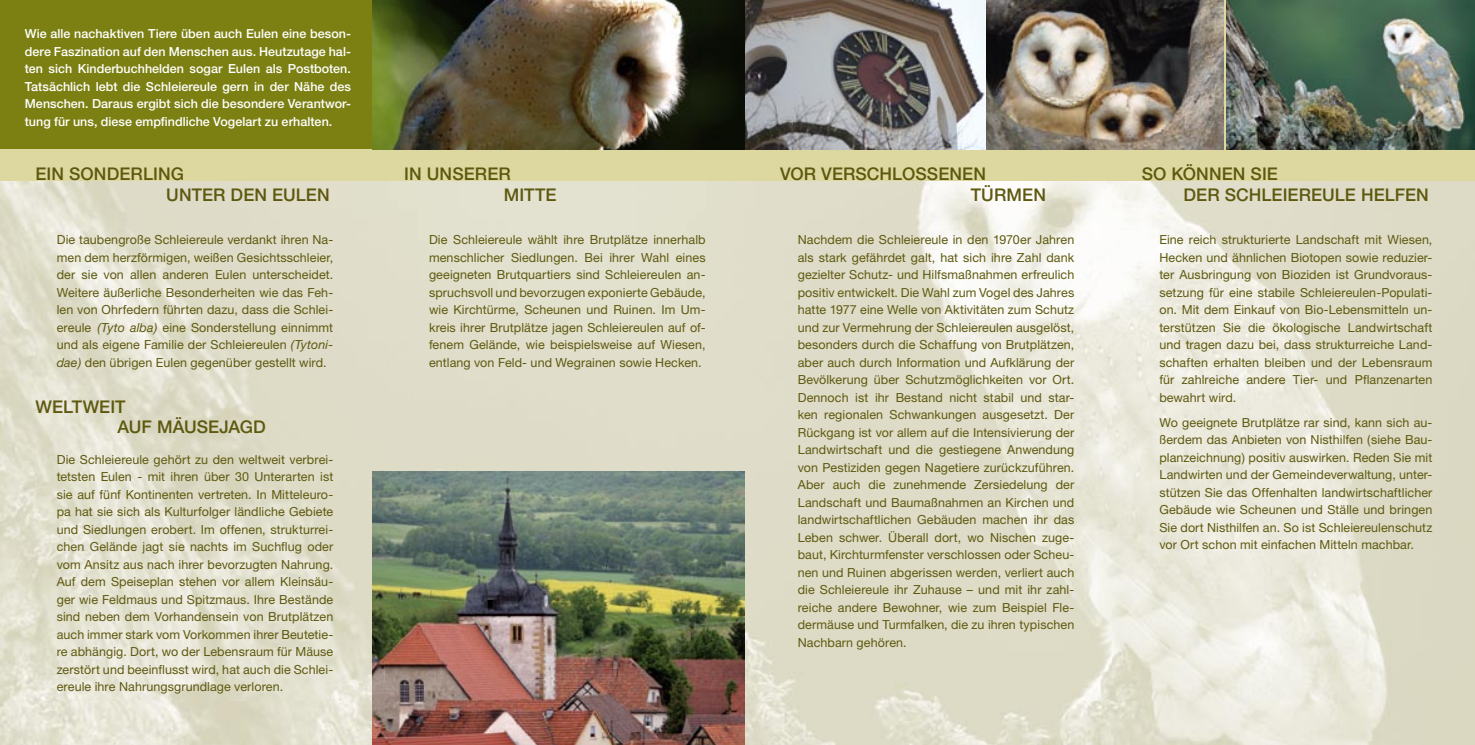
<style>
.page{position:relative;width:1475px;height:745px;background:#fff}
.page>*{position:absolute;margin:0;border:0;box-sizing:border-box;transform-origin:0 0}
.t1{font:500 17.5px/20.4px "Helvetica Neue";letter-spacing:.005em;color:#5e590f}
.t2{font:12.5px/17.5px "Helvetica Neue";letter-spacing:.005em;color:#5e590f;text-align:justify}
.t3{font:500 12.5px/17.5px "Helvetica Neue";letter-spacing:.005em;color:#fff;text-align:justify}
.s1{font-style:italic}
</style>
<div class="page">
<img style="left:0;top:181px;width:1474px;height:563px">
<img style="left:57px;top:322px;width:34px;height:9px">
<div style="left:0;top:0;width:1474px;height:181px;background:#ddd8a0"></div>
<img style="left:372px;top:0;width:850px;height:149px">
<div style="left:0;top:0;width:372px;height:149px;background:#7c8012"></div>
<img style="left:372px;top:471px;width:372px;height:273px">
<img style="left:1226px;top:0;width:248px;height:149px">
<p class="t3" style="left:25px;top:25px;width:327px">Wie alle nachaktiven Tiere üben auch Eulen eine beson&shy;dere Faszination auf den Menschen aus. Heutzutage hal&shy;ten sich Kinderbuchhelden sogar Eulen als Postboten.<br>Tatsächlich lebt die Schleiereule gern in der Nähe des Menschen. Daraus ergibt sich die besondere Verantwor&shy;tung für uns, diese empfindliche Vogelart zu erhalten.</p>
<h1 class="t1" style="left:166px;top:164px;width:165px;text-indent:-131px">EIN SONDERLING<br>UNTER DEN EULEN</h1>
<h1 class="t1" style="left:503px;top:164px;width:54px;text-indent:-99px">IN UNSERER<br>MITTE</h1>
<h1 class="t1" style="left:970px;top:164px;width:77px;text-indent:-191px">VOR VERSCHLOSSENEN<br>TÜRMEN</h1>
<p class="t2" style="left:57px;top:230px;width:278px">Die taubengroße Schleiereule verdankt ihren Na&shy;men dem herzförmigen, weißen Gesichtsschleier, der sie von allen anderen Eulen unterscheidet.<br>Weitere äußerliche Besonderheiten wie das Feh&shy;len von Ohrfedern führten dazu, dass die Schlei&shy;ereule <span class="s1">(Tyto alba)</span> eine Sonderstellung einnimmt und als eigene Familie der Schleiereulen <span class="s1">(Tytoni&shy;dae)</span> den übrigen Eulen gegenüber gestellt wird.</p>
<p class="t2" style="left:429px;top:230px;width:278px">Die Schleiereule wählt ihre Brutplätze innerhalb menschlicher Siedlungen. Bei ihrer Wahl eines geeigneten Brutquartiers sind Schleiereulen an&shy;spruchsvoll und bevorzugen exponierte Gebäude, wie Kirchtürme, Scheunen und Ruinen. Im Um&shy;kreis ihrer Brutplätze jagen Schleiereulen auf of&shy;fenem Gelände, wie beispielsweise auf Wiesen, entlang von Feld- und Wegrainen sowie Hecken.</p>
<p class="t2" style="left:797px;top:230px;width:278px">Nachdem die Schleiereule in den 1970er Jahren als stark gefährdet galt, hat sich ihre Zahl dank gezielter Schutz- und Hilfsmaßnahmen erfreulich positiv entwickelt. Die Wahl zum Vogel des Jahres hatte 1977 eine Welle von Aktivitäten zum Schutz und zur Vermehrung der Schleiereulen ausgelöst, besonders durch die Schaffung von Brutplätzen, aber auch durch Information und Aufklärung der Bevölkerung über Schutzmöglichkeiten vor Ort.<br>Dennoch ist ihr Bestand nicht stabil und star&shy;ken regionalen Schwankungen ausgesetzt. Der Rückgang ist vor allem auf die Intensivierung der Landwirtschaft und die gestiegene Anwendung von Pestiziden gegen Nagetiere zurückzuführen.<br>Aber auch die zunehmende Zersiedelung der Landschaft und Baumaßnahmen an Kirchen und landwirtschaftlichen Gebäuden machen ihr das Leben schwer. Überall dort, wo Nischen zuge&shy;baut, Kirchturmfenster verschlossen oder Scheu&shy;nen und Ruinen abgerissen werden, verliert auch die Schleiereule ihr Zuhause – und mit ihr zahl&shy;reiche andere Bewohner, wie zum Beispiel Fle&shy;dermäuse und Turmfalken, die zu ihren typischen Nachbarn gehören.</p>
<h1 class="t1" style="left:117px;top:396px;width:150px;text-indent:-82px">WELTWEIT<br>AUF MÄUSEJAGD</h1>
<p class="t2" style="left:57px;top:450px;width:278px">Die Schleiereule gehört zu den weltweit verbrei&shy;tetsten Eulen - mit ihren über 30 Unterarten ist sie auf fünf Kontinenten vertreten. In Mitteleuro&shy;pa hat sie sich als Kulturfolger ländliche Gebiete und Siedlungen erobert. Im offenen, strukturrei&shy;chen Gelände jagt sie nachts im Suchflug oder vom Ansitz aus nach ihrer bevorzugten Nahrung.<br>Auf dem Speiseplan stehen vor allem Kleinsäu&shy;ger wie Feldmaus und Spitzmaus. Ihre Bestände sind neben dem Vorhandensein von Brutplätzen auch immer stark vom Vorkommen ihrer Beutetie&shy;re abhängig. Dort, wo der Lebensraum für Mäuse zerstört und beeinflusst wird, hat auch die Schlei&shy;ereule ihre Nahrungsgrundlage verloren.</p>
<h1 class="t1" style="left:1183px;top:164px;width:247px;text-indent:-42px">SO KÖNNEN SIE<br>DER SCHLEIEREULE HELFEN</h1>
<p class="t2" style="left:1159px;top:230px;width:274px">Eine reich strukturierte Landschaft mit Wiesen, Hecken und ähnlichen Biotopen sowie reduzier&shy;ter Ausbringung von Bioziden ist Grundvoraus&shy;setzung für eine stabile Schleiereulen-Populati&shy;on. Mit dem Einkauf von Bio-Lebensmitteln un&shy;terstützen Sie die ökologische Landwirtschaft und tragen dazu bei, dass strukturreiche Land&shy;schaften erhalten bleiben und der Lebensraum für zahlreiche andere Tier- und Pflanzenarten bewahrt wird.</p>
<p class="t2" style="left:1159px;top:413px;width:274px">Wo geeignete Brutplätze rar sind, kann sich au&shy;ßerdem das Anbieten von Nisthilfen (siehe Bau&shy;planzeichnung) positiv auswirken. Reden Sie mit Landwirten und der Gemeindeverwaltung, unter&shy;stützen Sie das Offenhalten landwirtschaftlicher Gebäude wie Scheunen und Ställe und bringen Sie dort Nisthilfen an. So ist Schleiereulenschutz vor Ort schon mit einfachen Mitteln machbar.</p>
</div>
